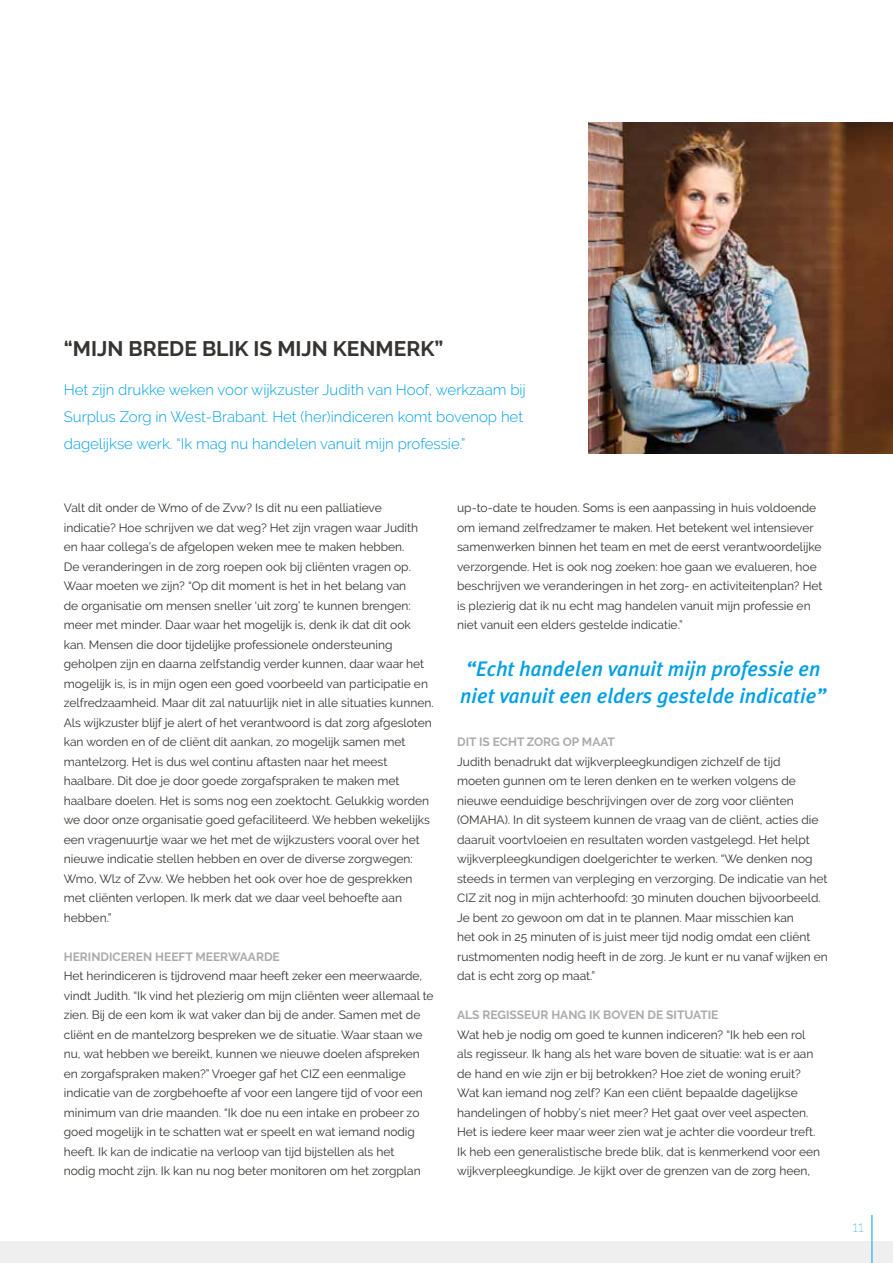
<style>
.page{position:relative;width:893px;height:1263px;background:#fff}
.page>*{position:absolute;margin:0;border:0;box-sizing:border-box;transform-origin:0 0}
.t1{font:italic 500 21px/27px "Meta Plus";color:#009fe3}
.t2{font:700 21px "Raleway";color:#363330}
.t3{font:300 15px/27px "Raleway";color:#009fe3}
.t4{font:100 15px "Raleway";color:#009fe3}
.t5{font:12px/19.5px "Raleway";color:#363330}
.t6{font:700 12px "Raleway";color:#acabab}
</style>
<div class="page">
<div style="left:0;top:1242px;width:893px;height:21px;background:#efefef"></div>
<hr style="left:872px;top:1215px;width:1px;height:48px;background:#009fe3">
<img style="left:588px;top:122px;width:305px;height:332px">
<h1 class="t2" style="left:64px;top:337px;width:381px">“MIJN BREDE BLIK IS MIJN KEN MERK”</h1>
<p class="t3" style="left:64px;top:376px;width:464px">Het zijn drukke weken voor wijkzuster Judith van Hoof, werkzaam bij<br>Surplus Zorg in West-Brabant. Het (her)indiceren komt bovenop het dagelijkse werk. “Ik mag nu handelen vanuit mijn professie.”</p>
<p class="t5" style="left:64px;top:498px;width:371px">Valt dit onder de Wmo of de Zvw? Is dit nu een palliatieve indicatie? Hoe schrijven we dat weg? Het zijn vragen waar Judith en haar collega’s de afgelopen weken mee te maken hebben.<br>De veranderingen in de zorg roepen ook bij cliënten vragen op.<br>Waar moeten we zijn? “Op dit moment is het in het belang van<br>de organisatie om mensen sneller ‘uit zorg’ te kunnen brengen: meer met minder. Daar waar het mogelijk is, denk ik dat dit ook kan. Mensen die door tijdelijke professionele ondersteuning geholpen zijn en daarna zelfstandig verder kunnen, daar waar het mogelijk is, is in mijn ogen een goed voorbeeld van participatie en zelfredzaamheid. Maar dit zal natuurlijk niet in alle situaties kunnen.<br>Als wijkzuster blijf je alert of het verantwoord is dat zorg afgesloten kan worden en of de cliënt dit aankan, zo mogelijk samen met mantelzorg. Het is dus wel continu aftasten naar het meest haalbare. Dit doe je door goede zorgafspraken te maken met haalbare doelen. Het is soms nog een zoektocht. Gelukkig worden we door onze organisatie goed gefaciliteerd. We hebben wekelijks een vragenuurtje waar we het met de wijkzusters vooral over het nieuwe indicatie stellen hebben en over de diverse zorgwegen:<br>Wmo, Wlz of Zvw. We hebben het ook over hoe de gesprekken met cliënten verlopen. Ik merk dat we daar veel behoefte aan hebben.”</p>
<p class="t6" style="left:64px;top:950px;width:31px">HERINDI</p>
<p class="t6" style="left:113px;top:950px;width:169px">CEREN HEEFT MEERWAARDE</p>
<p class="t5" style="left:64px;top:966px;width:371px">Het herindiceren is tijdrovend maar heeft zeker een meerwaarde, vindt Judith. “Ik vind het plezierig om mijn cliënten weer allemaal te zien. Bij de een kom ik wat vaker dan bij de ander. Samen met de cliënt en de mantelzorg bespreken we de situatie. Waar staan we nu, wat hebben we bereikt, kunnen we nieuwe doelen afspreken en zorgafspraken maken?” Vroeger gaf het CIZ een eenmalige indicatie van de zorgbehoefte af voor een langere tijd of voor een minimum van drie maanden. “Ik doe nu een intake en probeer zo goed mogelijk in te schatten wat er speelt en wat iemand nodig heeft. Ik kan de indicatie na verloop van tijd bijstellen als het<br>nodig mocht zijn. Ik kan nu nog beter monitoren om het zorgplan</p>
<p class="t5" style="left:457px;top:498px;width:367px">up-to-date te houden. Soms is een aanpassing in huis voldoende om iemand zelfredzamer te maken. Het betekent wel intensiever samenwerken binnen het team en met de eerst verantwoordelijke verzorgende. Het is ook nog zoeken: hoe gaan we evalueren, hoe beschrijven we veranderingen in het zorg- en activiteitenplan? Het is plezierig dat ik nu echt mag handelen vanuit mijn professie en niet vanuit een elders gestelde indicatie.”</p>
<h1 class="t1" style="left:460px;top:655px;width:367px">“Echt handelen vanuit mijn professie en niet vanuit een elders gestelde indicatie”</h1>
<p class="t6" style="left:457px;top:735px;width:159px">DIT IS ECHT ZORG OP MAAT</p>
<p class="t5" style="left:457px;top:752px;width:372px">Judith benadrukt dat wijkverpleegkundigen zichzelf de tijd<br>moeten gunnen om te leren denken en te werken volgens de nieuwe eenduidige beschrijvingen over de zorg voor cliënten (OMAHA). In dit systeem kunnen de vraag van de cliënt, acties die daaruit voortvloeien en resultaten worden vastgelegd. Het helpt wijkverpleegkundigen doelgerichter te werken. “We denken nog steeds in termen van verpleging en verzorging. De indicatie van het CIZ zit nog in mijn achterhoofd: 30 minuten douchen bijvoorbeeld.<br>Je bent zo gewoon om dat in te plannen. Maar misschien kan<br>het ook in 25 minuten of is juist meer tijd nodig omdat een cliënt rustmomenten nodig heeft in de zorg. Je kunt er nu vanaf wijken en dat is echt zorg op maat.”</p>
<p class="t6" style="left:457px;top:1008px;width:263px">ALS REGISSEUR HANG IK BOVEN DE SITUATIE</p>
<p class="t5" style="left:457px;top:1025px;width:365px">Wat heb je nodig om goed te kunnen indiceren? “Ik heb een rol als regisseur. Ik hang als het ware boven de situatie: wat is er aan de hand en wie zijn er bij betrokken? Hoe ziet de woning eruit?<br>Wat kan iemand nog zelf? Kan een cliënt bepaalde dagelijkse handelingen of hobby’s niet meer? Het gaat over veel aspecten.<br>Het is iedere keer maar weer zien wat je achter die voordeur treft.<br>Ik heb een generalistische brede blik, dat is kenmerkend voor een wijkverpleegkundige. Je kijkt over de grenzen van de zorg heen,</p>
<p class="t4" style="left:852px;top:1218px;width:13px">11</p>
</div>
